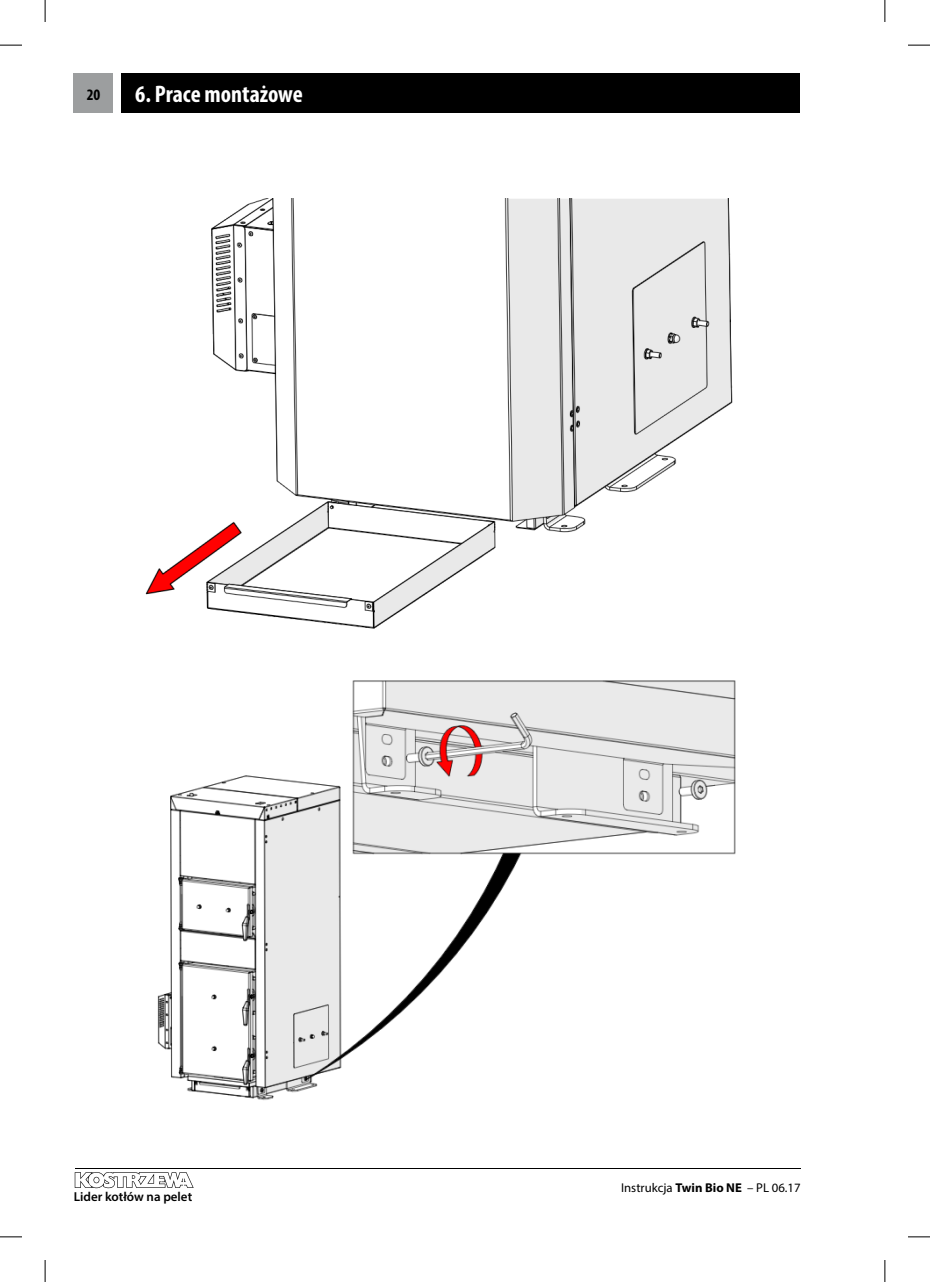
<style>
.page{position:relative;width:930px;height:1282px;background:#fff}
.page>*{position:absolute;margin:0;border:0;box-sizing:border-box;transform-origin:0 0}
.t1{font:700 condensed 24px "Myriad Pro";color:#fff}
.t2{font:700 condensed 16px "Myriad Pro";color:#000}
.t3{font:600 13px "Myriad Pro";color:#000}
.t4{font:12.8px "Myriad Pro";color:#000}
.s1{font-weight:700}
</style>
<div class="page">
<svg style="left:45px;top:0;width:1px;height:22px"></svg>
<svg style="left:884px;top:1260px;width:1px;height:21px"></svg>
<svg style="left:908px;top:45px;width:22px;height:1px"></svg>
<svg style="left:0;top:1236px;width:22px;height:1px"></svg>
<svg style="left:0;top:45px;width:22px;height:1px"></svg>
<svg style="left:908px;top:1236px;width:22px;height:1px"></svg>
<svg style="left:884px;top:0;width:1px;height:22px"></svg>
<svg style="left:45px;top:1260px;width:1px;height:21px"></svg>
<div style="left:74px;top:74px;width:39px;height:39px;background:#9c9e9f"></div>
<hr style="left:75px;top:1167px;width:725px;height:1px;background:#000">
<svg style="left:75px;top:1172px;width:119px;height:16px"></svg>
<div style="left:121px;top:74px;width:678px;height:39px;background:#000"></div>
<img style="left:145px;top:198px;width:588px;height:431px">
<img style="left:157px;top:680px;width:579px;height:420px">
<p class="t2" style="left:87px;top:84px;width:15px">20</p>
<h1 class="t1" style="left:135px;top:79px;width:169px">6. Prace montażowe</h1>
<p class="t3" style="left:74px;top:1188px;width:120px">Lider kotłów na pelet</p>
<p class="t4" style="left:621px;top:1180px;width:181px">Instrukcja <span class="s1">Twin Bio NE</span> – PL 06.17</p>
</div>
